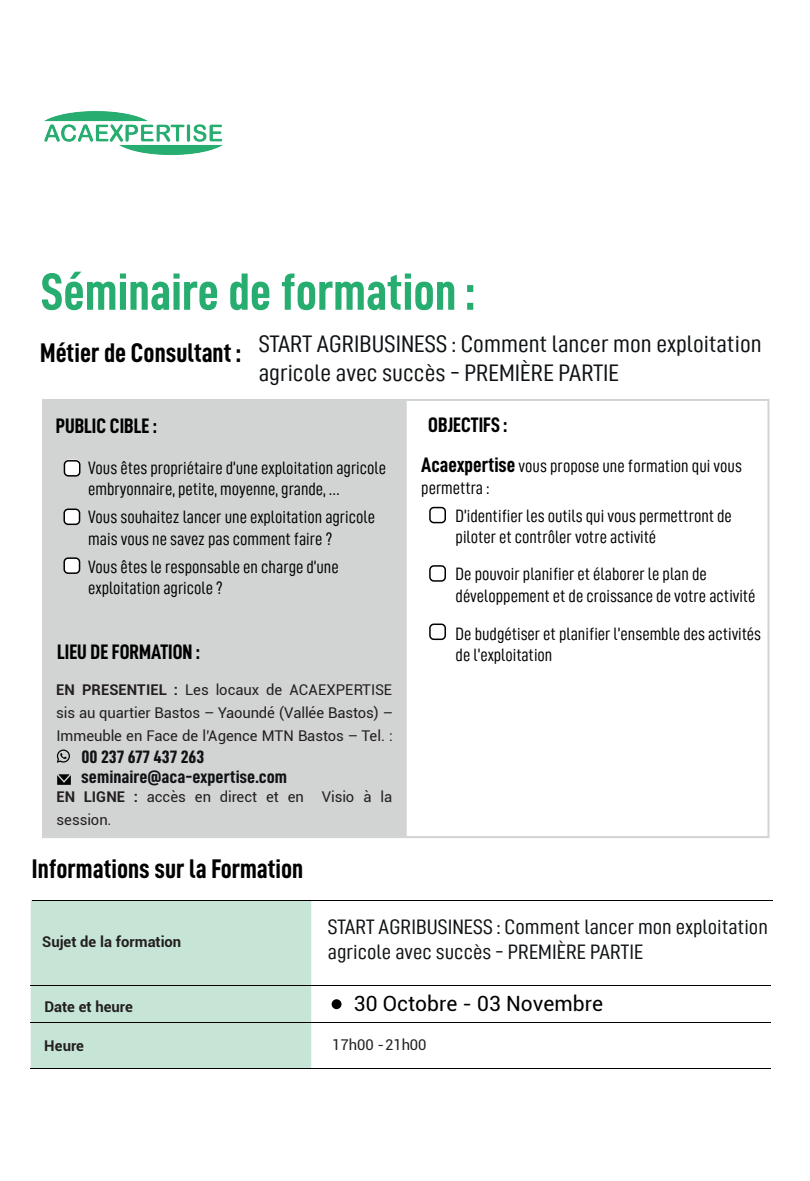
<style>
.page{position:relative;width:810px;height:1181px;background:#fff}
.page>*{position:absolute;margin:0;border:0;box-sizing:border-box;transform-origin:0 0}
.t1{font:52.5px "D DIN Condensed Bold";color:#27ad6f}
.t2{font:27px "D DIN Condensed Bold";color:#000001}
.t3{font:24px/28.8px "D DIN Condensed";color:#101315;scale:1.1 1}
.t4{font:21px/25.2px "D DIN Condensed";color:#101315;scale:1.1 1}
.t5{font:21px "D DIN Condensed Bold";color:#000001}
.t6{font:21px "Roboto";color:#000001}
.t7{font:18px/21.6px "D DIN Condensed";color:#000001}
.t8{font:18px/20.4px "D DIN Condensed Bold";color:#101315;scale:1.1 1}
.t9{font:14.85px/23px "Roboto";color:#231f20;text-align:justify}
.t10{font:700 14.85px "Roboto";color:#231f20}
.s1{font-weight:700}
.s2{font-family:"D DIN Condensed Bold";font-size:21px}
</style>
<div class="page">
<div style="left:31px;top:900px;width:280px;height:167px;background:#c6e5d7"></div>
<div style="left:43px;top:399px;width:363px;height:436px;background:#d2d4d3"></div>
<img style="left:44px;top:111px;width:179px;height:44px">
<svg style="left:64px;top:459px;width:14px;height:16px"></svg>
<hr style="left:42px;top:401px;width:2px;height:435px;background:#d2d4d3">
<hr style="left:405px;top:401px;width:2px;height:435px;background:#d2d4d3">
<hr style="left:767px;top:401px;width:2px;height:435px;background:#d2d4d3">
<hr style="left:42px;top:399px;width:727px;height:2px;background:#d2d4d3">
<hr style="left:42px;top:836px;width:727px;height:2px;background:#d2d4d3">
<div style="left:64px;top:461px;width:16px;height:15px;background:#fff;border-radius:4px"></div>
<div style="left:64px;top:460px;width:17px;height:16px;border:2px solid #000001;border-radius:4px"></div>
<div style="left:64px;top:509px;width:16px;height:15px;background:#fff;border-radius:4px"></div>
<div style="left:63px;top:508px;width:17px;height:17px;border:2px solid #000001;border-radius:4px"></div>
<div style="left:64px;top:558px;width:16px;height:15px;background:#fff;border-radius:4px"></div>
<div style="left:63px;top:557px;width:17px;height:17px;border:2px solid #000001;border-radius:4px"></div>
<div style="left:429px;top:507px;width:17px;height:16px;border:2px solid #000001;border-radius:4px"></div>
<div style="left:429px;top:565px;width:17px;height:16px;border:2px solid #000001;border-radius:4px"></div>
<div style="left:429px;top:623px;width:17px;height:17px;border:2px solid #000001;border-radius:4px"></div>
<hr style="left:32px;top:900px;width:741px;height:1px;background:#000001">
<hr style="left:30px;top:984px;width:741px;height:1px;background:#000001">
<hr style="left:31px;top:1021px;width:740px;height:1px;background:#000001">
<hr style="left:30px;top:1067px;width:741px;height:1px;background:#000001">
<div style="left:332px;top:999px;width:10px;height:10px;background:#000001;border-radius:50%"></div>
<svg style="left:57px;top:774px;width:14px;height:10px"></svg>
<svg style="left:57px;top:749px;width:13px;height:13px"></svg>
<h1 class="t1" style="left:41px;top:263px;width:435px">Séminaire de formation :</h1>
<h2 class="t2" style="left:40px;top:338px;width:202px">Métier de Consultant :</h2>
<h3 class="t3" style="left:259px;top:329px;width:459px">START AGRIBUSINESS : Comment lancer mon exploitation agricole avec succès - PREMIÈRE PARTIE</h3>
<p class="t5" style="left:56px;top:414px;width:102px">PUBLIC CIBLE :</p>
<p class="t7" style="left:88px;top:456px;width:299px">Vous êtes propriétaire d’une exploitation agricole embryonnaire, petite, moyenne, grande, …</p>
<p class="t7" style="left:88px;top:505px;width:288px">Vous souhaitez lancer une exploitation agricole mais vous ne savez pas comment faire ?</p>
<p class="t7" style="left:88px;top:555px;width:252px">Vous êtes le responsable en charge d’une exploitation agricole ?</p>
<p class="t5" style="left:57px;top:640px;width:144px">LIEU DE FORMATION :</p>
<p class="t9" style="left:56px;top:678px;width:338px"><span class="s1">EN PRESENTIEL :</span> Les locaux de ACAEXPERTISE sis au quartier Bastos – Yaoundé (Vallée Bastos) – Immeuble en Face de l’Agence MTN Bastos – Tel. :<br>242 145 683 / 679 537 915</p>
<p class="t9" style="left:56px;top:785px;width:337px;line-height:22.2px"><span class="s1">EN LIGNE :</span> accès en direct et en Visio à la session.</p>
<p class="t8" style="left:81px;top:746px;width:189px">00 237 677 437 263 seminaire@aca-expertise.com</p>
<h2 class="t2" style="left:32px;top:854px;width:273px">Informations sur la Formation</h2>
<p class="t5" style="left:428px;top:413px;width:81px">OBJECTIFS :</p>
<p class="t7" style="left:421px;top:455px;width:322px"><span class="s2">Acaexpertise</span> vous propose une formation qui vous permettra :</p>
<p class="t7" style="left:456px;top:504px;width:278px">D’identifier les outils qui vous permettront de piloter et contrôler votre activité</p>
<p class="t7" style="left:456px;top:563px;width:301px">De pouvoir planifier et élaborer le plan de développement et de croissance de votre activité</p>
<p class="t7" style="left:456px;top:622px;width:307px">De budgétiser et planifier l’ensemble des activités de l’exploitation</p>
<p class="t10" style="left:42px;top:931px;width:141px">Sujet de la formation</p>
<p class="t10" style="left:44px;top:996px;width:90px">Date et heure</p>
<p class="t4" style="left:328px;top:914px;width:402px">START AGRIBUSINESS : Comment lancer mon exploitation agricole avec succès - PREMIÈRE PARTIE</p>
<p class="t6" style="left:354px;top:988px;width:251px">30 Octobre - 03 Novembre</p>
<p class="t10" style="left:44px;top:1035px;width:41px">Heure</p>
<p class="t9" style="left:332px;top:1033px;width:96px">17h00 -21h00</p>
</div>
